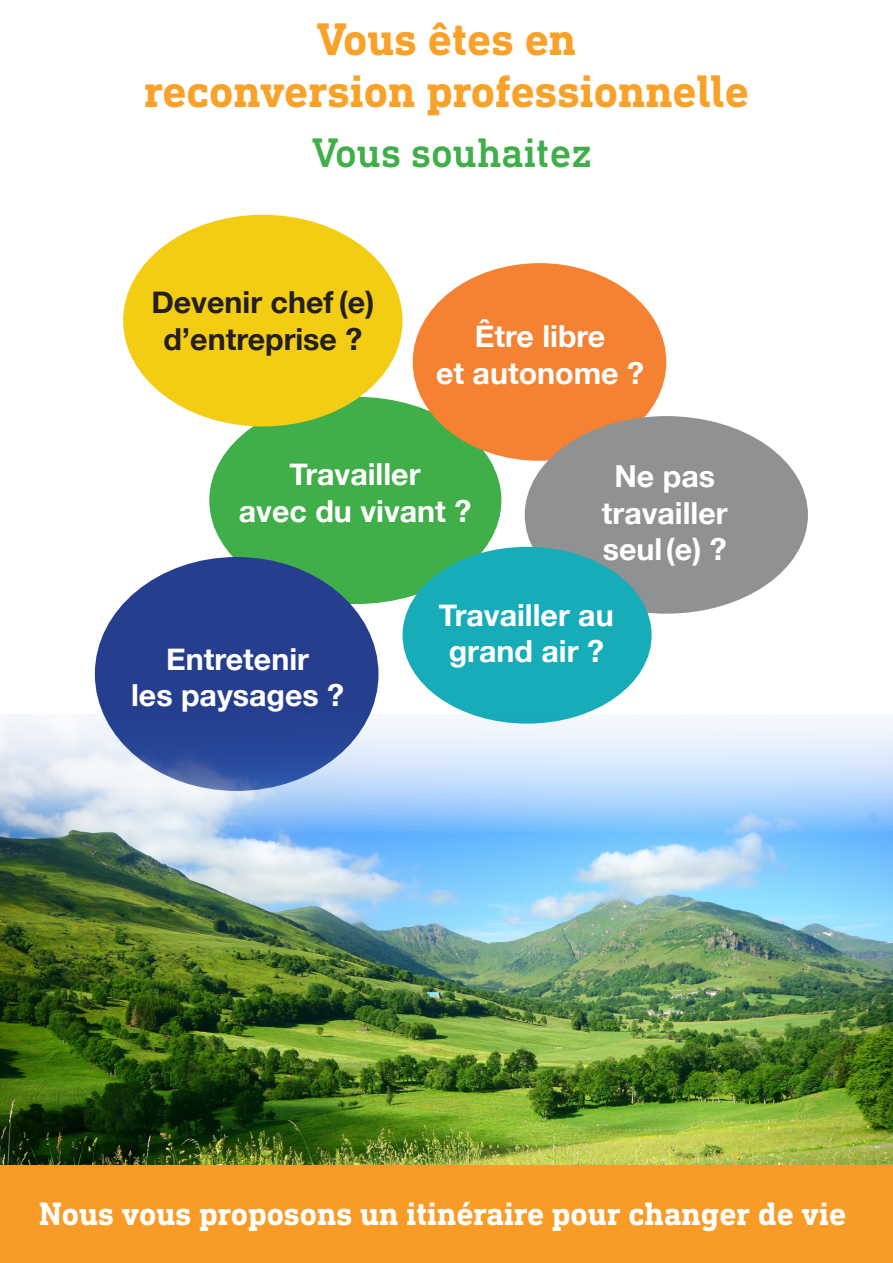
<style>
.page{position:relative;width:893px;height:1263px;background:#fff}
.page>*{position:absolute;margin:0;border:0;box-sizing:border-box;transform-origin:0 0}
._00-TITRE_ETUDE{font:700 46.5px "DIN Next Slab Pro";color:#f9a229}
._00-TITRE_ETUDE-2{font:500 42px "DIN Next Slab Pro";color:#40ae49}
._00-TITRE_ETUDE-3{font:700 33px "DIN Next Slab Pro";color:#fff}
._00-TITRE_ETUDE-4{font:700 30.3px/36.5px "Helvetica Neue";color:#fff;text-align:center}
._00-TITRE_ETUDE-5{font:700 30.3px "Helvetica Neue";color:#231f20}
</style>
<div class="page">
<div style="left:209px;top:397px;width:292px;height:207px;background:#40ae49;border-radius:50%"></div>
<div style="left:95px;top:557px;width:283px;height:234px;background:#253f8e;border-radius:50%"></div>
<div style="left:413px;top:263px;width:253px;height:198px;background:#f48232;border-radius:50%"></div>
<div style="left:525px;top:416px;width:283px;height:198px;background:#909192;border-radius:50%"></div>
<div style="left:403px;top:547px;width:249px;height:177px;background:#16adb9;border-radius:50%"></div>
<div style="left:123px;top:215px;width:280px;height:211px;background:#f2cd13;border-radius:50%"></div>
<img style="left:0;top:714px;width:893px;height:451px">
<div style="left:0;top:1165px;width:893px;height:98px;background:#f89c27"></div>
<p class="_00-TITRE_ETUDE" style="left:317px;top:12px;width:261px">Vous êtes en</p>
<p class="_00-TITRE_ETUDE" style="left:144px;top:64px;width:606px">reconversion professionnelle</p>
<p class="_00-TITRE_ETUDE-2" style="left:312px;top:129px;width:281px">Vous souhaitez</p>
<p class="_00-TITRE_ETUDE-5" style="left:151px;top:284px;width:224px">Devenir chef (e)</p>
<p class="_00-TITRE_ETUDE-5" style="left:163px;top:320px;width:201px">d’entreprise ?</p>
<p class="_00-TITRE_ETUDE-4" style="left:475px;top:318px;width:132px">Être libre</p>
<p class="_00-TITRE_ETUDE-4" style="left:436px;top:354px;width:210px">et autonome ?</p>
<p class="_00-TITRE_ETUDE-4" style="left:290px;top:456px;width:132px">Travailler</p>
<p class="_00-TITRE_ETUDE-4" style="left:239px;top:492px;width:234px">avec du vivant ?</p>
<p class="_00-TITRE_ETUDE-4" style="left:614px;top:457px;width:102px">Ne pas</p>
<p class="_00-TITRE_ETUDE-4" style="left:602px;top:494px;width:127px">travailler</p>
<p class="_00-TITRE_ETUDE-4" style="left:603px;top:530px;width:125px">seul (e) ?</p>
<p class="_00-TITRE_ETUDE-4" style="left:439px;top:596px;width:176px">Travailler au grand air ?</p>
<p class="_00-TITRE_ETUDE-4" style="left:166px;top:640px;width:144px">Entretenir</p>
<p class="_00-TITRE_ETUDE-4" style="left:131px;top:676px;width:215px">les paysages ?</p>
<p class="_00-TITRE_ETUDE-3" style="left:39px;top:1194px;width:808px">Nous vous proposons un itinéraire pour changer de vie</p>
</div>
